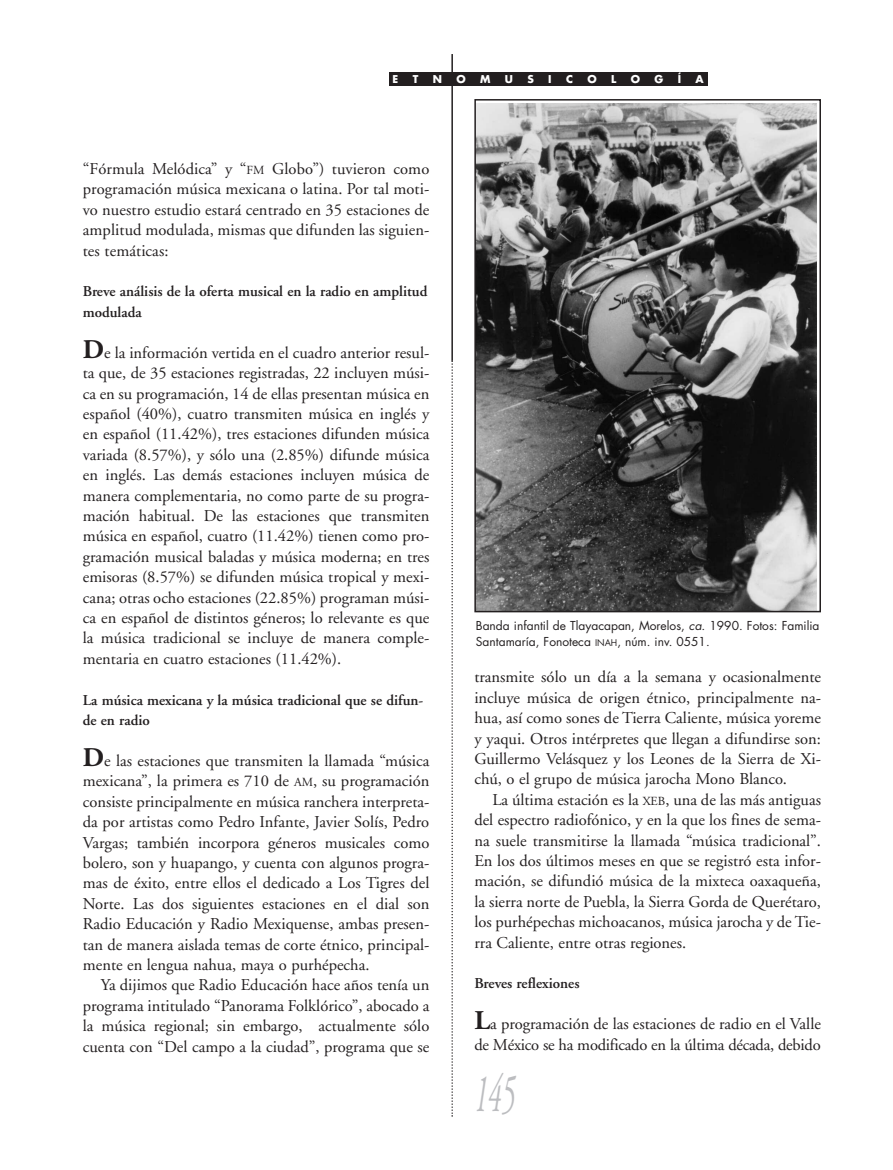
<style>
.page{position:relative;width:893px;height:1170px;background:#fff}
.page>*{position:absolute;margin:0;border:0;box-sizing:border-box;transform-origin:0 0}
.t1{font:italic 54px "Adobe Garamond";color:#bcbdc0;scale:.5 1}
.t2{font:16.5px/20.4px "Adobe Garamond";color:#231f20;text-align:justify}
.t3{font:600 15px/20.4px "Adobe Garamond";color:#231f20}
.t4{font:12px/15px "Futura";color:#231f20}
.t5{font:700 10.5px "Futura";color:#fff}
.s1{font-size:12.3px}
.s2{font-weight:700;font-size:27px}
.s3{font-style:italic}
.s4{font-size:9px}
</style>
<div class="page">
<hr style="left:451px;top:54px;width:2px;height:306px;background:#231f20">
<svg style="left:451px;top:360px;width:2px;height:756px"></svg>
<div style="left:389px;top:72px;width:318px;height:14px;background:#231f20"></div>
<img style="left:477px;top:103px;width:340px;height:506px">
<div style="left:474px;top:99px;width:347px;height:513px;border:2px solid #231f20"></div>
<p class="t5" style="left:393px;top:74px;width:7px">E</p>
<p class="t5" style="left:413px;top:74px;width:7px">T</p>
<p class="t5" style="left:433px;top:74px;width:11px">N</p>
<p class="t5" style="left:456px;top:74px;width:11px">O</p>
<p class="t5" style="left:480px;top:74px;width:12px">M</p>
<p class="t5" style="left:505px;top:74px;width:10px">U</p>
<p class="t5" style="left:527px;top:74px;width:8px">S</p>
<p class="t5" style="left:548px;top:74px;width:5px">I</p>
<p class="t5" style="left:566px;top:74px;width:8px">C</p>
<p class="t5" style="left:587px;top:74px;width:11px">O</p>
<p class="t5" style="left:611px;top:74px;width:7px">L</p>
<p class="t5" style="left:631px;top:74px;width:11px">O</p>
<p class="t5" style="left:654px;top:74px;width:10px">G</p>
<p class="t5" style="left:678px;top:74px;width:5px">Í</p>
<p class="t5" style="left:695px;top:74px;width:10px">A</p>
<p class="t2" style="left:83px;top:160px;width:348px">“Fórmula Melódica” y “<span class="s1">FM</span> Globo”) tuvieron como programación música mexicana o latina. Por tal moti&shy;vo nuestro estudio estará centrado en 35 estaciones de amplitud modulada, mismas que difunden las siguien&shy;tes temáticas:</p>
<p class="t3" style="left:83px;top:283px;width:346px">Breve análisis de la oferta musical en la radio en amplitud modulada</p>
<p class="t2" style="left:83px;top:343px;width:348px"><span class="s2">D</span>e la información vertida en el cuadro anterior resul&shy;ta que, de 35 estaciones registradas, 22 incluyen músi&shy;ca en su programación, 14 de ellas presentan música en español (40%), cuatro transmiten música en inglés y en español (11.42%), tres estaciones difunden música variada (8.57%), y sólo una (2.85%) difunde música en inglés. Las demás estaciones incluyen música de manera complementaria, no como parte de su progra&shy;mación habitual. De las estaciones que transmiten música en español, cuatro (11.42%) tienen como pro&shy;gramación musical baladas y música moderna; en tres emisoras (8.57%) se difunden música tropical y mexi&shy;cana; otras ocho estaciones (22.85%) programan músi&shy;ca en español de distintos géneros; lo relevante es que la música tradicional se incluye de manera comple&shy;mentaria en cuatro estaciones (11.42%).</p>
<p class="t3" style="left:83px;top:691px;width:342px">La música mexicana y la música tradicional que se difun&shy;de en radio</p>
<p class="t2" style="left:83px;top:751px;width:348px"><span class="s2">D</span>e las estaciones que transmiten la llamada “música mexicana”, la primera es 710 de <span class="s1">AM</span>, su programación consiste principalmente en música ranchera interpreta&shy;da por artistas como Pedro Infante, Javier Solís, Pedro Vargas; también incorpora géneros musicales como bolero, son y huapango, y cuenta con algunos progra&shy;mas de éxito, entre ellos el dedicado a Los Tigres del Norte. Las dos siguientes estaciones en el dial son Radio Educación y Radio Mexiquense, ambas presen&shy;tan de manera aislada temas de corte étnico, principal&shy;mente en lengua nahua, maya o purhépecha.</p>
<p class="t2" style="left:83px;top:976px;width:348px;text-indent:18px">Ya dijimos que Radio Educación hace años tenía un programa intitulado “Panorama Folklórico”, abocado a la música regional; sin embargo, actualmente sólo cuenta con “Del campo a la ciudad”, programa que se</p>
<p class="t4" style="left:476px;top:619px;width:345px">Banda infantil de Tlayacapan, Morelos, <span class="s3">ca.</span> 1990. Fotos: Familia<br>Santamaría, Fonoteca <span class="s4">INAH</span>, núm. inv. 0551.</p>
<p class="t2" style="left:474px;top:668px;width:348px">transmite sólo un día a la semana y ocasionalmente incluye música de origen étnico, principalmente na&shy;hua, así como sones de Tierra Caliente, música yoreme y yaqui. Otros intérpretes que llegan a difundirse son:<br>Guillermo Velásquez y los Leones de la Sierra de Xi&shy;chú, o el grupo de música jarocha Mono Blanco.</p>
<p class="t2" style="left:474px;top:790px;width:348px;text-indent:18px">La última estación es la <span class="s1">XEB</span>, una de las más antiguas del espectro radiofónico, y en la que los fines de sema&shy;na suele transmitirse la llamada “música tradicional”.<br>En los dos últimos meses en que se registró esta infor&shy;mación, se difundió música de la mixteca oaxaqueña, la sierra norte de Puebla, la Sierra Gorda de Querétaro, los purhépechas michoacanos, música jarocha y de Tie&shy;rra Caliente, entre otras regiones.</p>
<p class="t3" style="left:474px;top:974px;width:107px">Breves reflexiones</p>
<p class="t2" style="left:474px;top:1015px;width:348px"><span class="s2">L</span>a programación de las estaciones de radio en el Valle de México se ha modificado en la última década, debido</p>
<h1 class="t1" style="left:474px;top:1071px;width:83px">145</h1>
</div>
